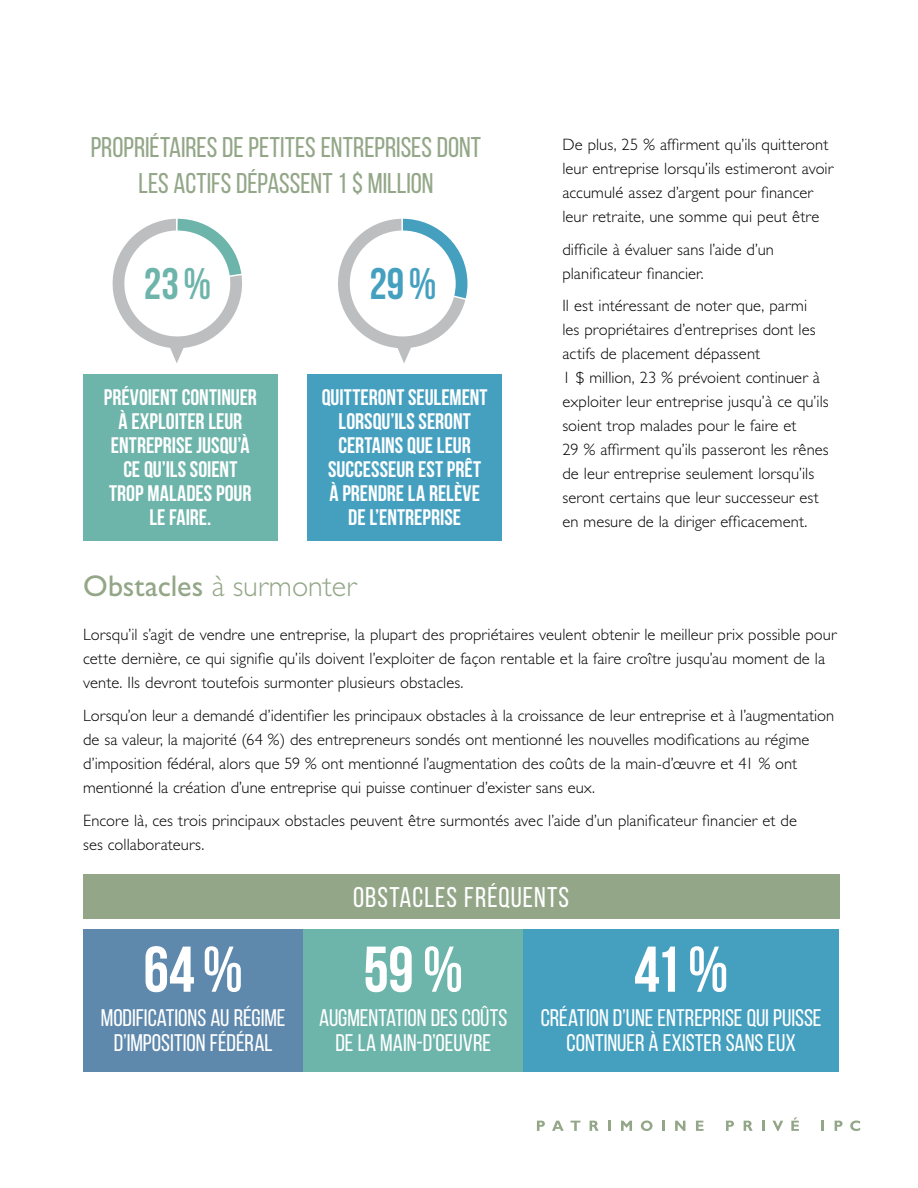
<style>
.page{position:relative;width:918px;height:1188px;background:#fff}
.page>*{position:absolute;margin:0;border:0;box-sizing:border-box;transform-origin:0 0}
.t1{font:700 64.5px "Bebas Neue";color:#fff}
.t2{font:700 44.25px "Bebas Neue";color:#6db4aa}
.t3{font:700 44.25px "Bebas Neue";color:#45a0c0}
.t4{font:300 30px "Gill Sans Std";color:#93a687}
.t5{font:28.5px/36px "Bebas Neue";color:#93a687;text-align:center}
.t6{font:28.5px "Bebas Neue";letter-spacing:.035em;color:#fff}
.t7{font:24px/25.5px "Bebas Neue";color:#fff;text-align:center}
.t8{font:700 22.5px/24px "Bebas Neue";color:#fff;text-align:center}
.t9{font:300 16.5px/24px "Gill Sans Std";letter-spacing:.005em;color:#000}
.s1{font-weight:400}
</style>
<div class="page">
<div style="left:83px;top:929px;width:220px;height:142px;background:#5e88ac"></div>
<div style="left:83px;top:875px;width:756px;height:44px;background:#93a687"></div>
<div style="left:303px;top:929px;width:220px;height:142px;background:#6db4aa"></div>
<div style="left:523px;top:929px;width:316px;height:142px;background:#45a0c0"></div>
<div style="left:83px;top:374px;width:195px;height:167px;background:#6db4aa"></div>
<div style="left:308px;top:374px;width:194px;height:167px;background:#45a0c0"></div>
<svg style="left:113px;top:218px;width:354px;height:145px"></svg>
<svg style="left:537px;top:1121px;width:8px;height:10px"></svg>
<svg style="left:552px;top:1121px;width:12px;height:10px"></svg>
<svg style="left:571px;top:1121px;width:9px;height:10px"></svg>
<svg style="left:590px;top:1121px;width:9px;height:10px"></svg>
<svg style="left:608px;top:1121px;width:3px;height:10px"></svg>
<svg style="left:621px;top:1121px;width:11px;height:10px"></svg>
<svg style="left:641px;top:1121px;width:12px;height:10px"></svg>
<svg style="left:662px;top:1121px;width:3px;height:10px"></svg>
<svg style="left:675px;top:1121px;width:10px;height:10px"></svg>
<svg style="left:696px;top:1121px;width:7px;height:10px"></svg>
<svg style="left:726px;top:1121px;width:8px;height:10px"></svg>
<svg style="left:744px;top:1121px;width:9px;height:10px"></svg>
<svg style="left:762px;top:1121px;width:2px;height:10px"></svg>
<svg style="left:772px;top:1121px;width:11px;height:10px"></svg>
<svg style="left:791px;top:1117px;width:8px;height:14px"></svg>
<svg style="left:821px;top:1121px;width:3px;height:10px"></svg>
<svg style="left:835px;top:1121px;width:8px;height:10px"></svg>
<svg style="left:850px;top:1121px;width:10px;height:10px"></svg>
<h3 class="t5" style="left:91px;top:129px;width:392px">PROPRIÉTAIRES DE PETITES ENTREPRISES DONT<br>LES ACTIFS DÉPASSENT 1 $ MILLION</h3>
<p class="t2" style="left:144px;top:259px;width:69px">23%</p>
<p class="t3" style="left:369px;top:259px;width:69px">29%</p>
<p class="t8" style="left:104px;top:385px;width:155px">PRÉVOIENT CONTINUER<br>À EXPLOITER LEUR<br>ENTREPRISE JUSQU’À<br>CE QU’ILS SOIENT<br>TROP MALADES POUR<br>LE FAIRE.</p>
<p class="t8" style="left:322px;top:385px;width:167px">QUITTERONT SEULEMENT<br>LORSQU’ILS SERONT<br>CERTAINS QUE LEUR<br>SUCCESSEUR EST PRÊT<br>À PRENDRE LA RELÈVE<br>DE L’ENTREPRISE</p>
<p class="t9" style="left:562px;top:133px;width:272px">De plus, 25 % affirment qu’ils quitteront leur entreprise lorsqu’ils estimeront avoir accumulé assez d’argent pour financer leur retraite, une somme qui peut être</p>
<p class="t9" style="left:562px;top:237px;width:213px">difficile à évaluer sans l’aide d’un planificateur financier.</p>
<p class="t9" style="left:562px;top:294px;width:268px">Il est intéressant de noter que, parmi<br>les propriétaires d’entreprises dont les actifs de placement dépassent<br>1 $ million, 23 % prévoient continuer à exploiter leur entreprise jusqu’à ce qu’ils soient trop malades pour le faire et<br>29 % affirment qu’ils passeront les rênes de leur entreprise seulement lorsqu’ils seront certains que leur successeur est en mesure de la diriger efficacement.</p>
<h3 class="t4" style="left:83px;top:569px;width:275px"><span class="s1">Obstacles</span> à surmonter</h3>
<p class="t9" style="left:83px;top:623px;width:755px">Lorsqu’il s’agit de vendre une entreprise, la plupart des propriétaires veulent obtenir le meilleur prix possible pour cette dernière, ce qui signifie qu’ils doivent l’exploiter de façon rentable et la faire croître jusqu’au moment de la vente. Ils devront toutefois surmonter plusieurs obstacles.</p>
<p class="t9" style="left:83px;top:704px;width:753px">Lorsqu’on leur a demandé d’identifier les principaux obstacles à la croissance de leur entreprise et à l’augmentation de sa valeur, la majorité (64 %) des entrepreneurs sondés ont mentionné les nouvelles modifications au régime d’imposition fédéral, alors que 59 % ont mentionné l’augmentation des coûts de la main-d’œuvre et 41 % ont mentionné la création d’une entreprise qui puisse continuer d’exister sans eux.</p>
<p class="t9" style="left:83px;top:808px;width:715px">Encore là, ces trois principaux obstacles peuvent être surmontés avec l’aide d’un planificateur financier et de ses collaborateurs.</p>
<p class="t1" style="left:143px;top:934px;width:101px">64%</p>
<p class="t7" style="left:101px;top:1005px;width:186px">MODIFICATIONS AU RÉGIME<br>D’IMPOSITION FÉDÉRAL</p>
<h4 class="t6" style="left:353px;top:882px;width:218px">OBSTACLES FRÉQUENTS</h4>
<p class="t1" style="left:363px;top:934px;width:101px">59%</p>
<p class="t7" style="left:319px;top:1005px;width:190px">AUGMENTATION DES COÛTS<br>DE LA MAIN-D’OEUVRE</p>
<p class="t1" style="left:634px;top:934px;width:96px">41%</p>
<p class="t7" style="left:541px;top:1005px;width:282px">CRÉATION D’UNE ENTREPRISE QUI PUISSE<br>CONTINUER À EXISTER SANS EUX</p>
</div>
